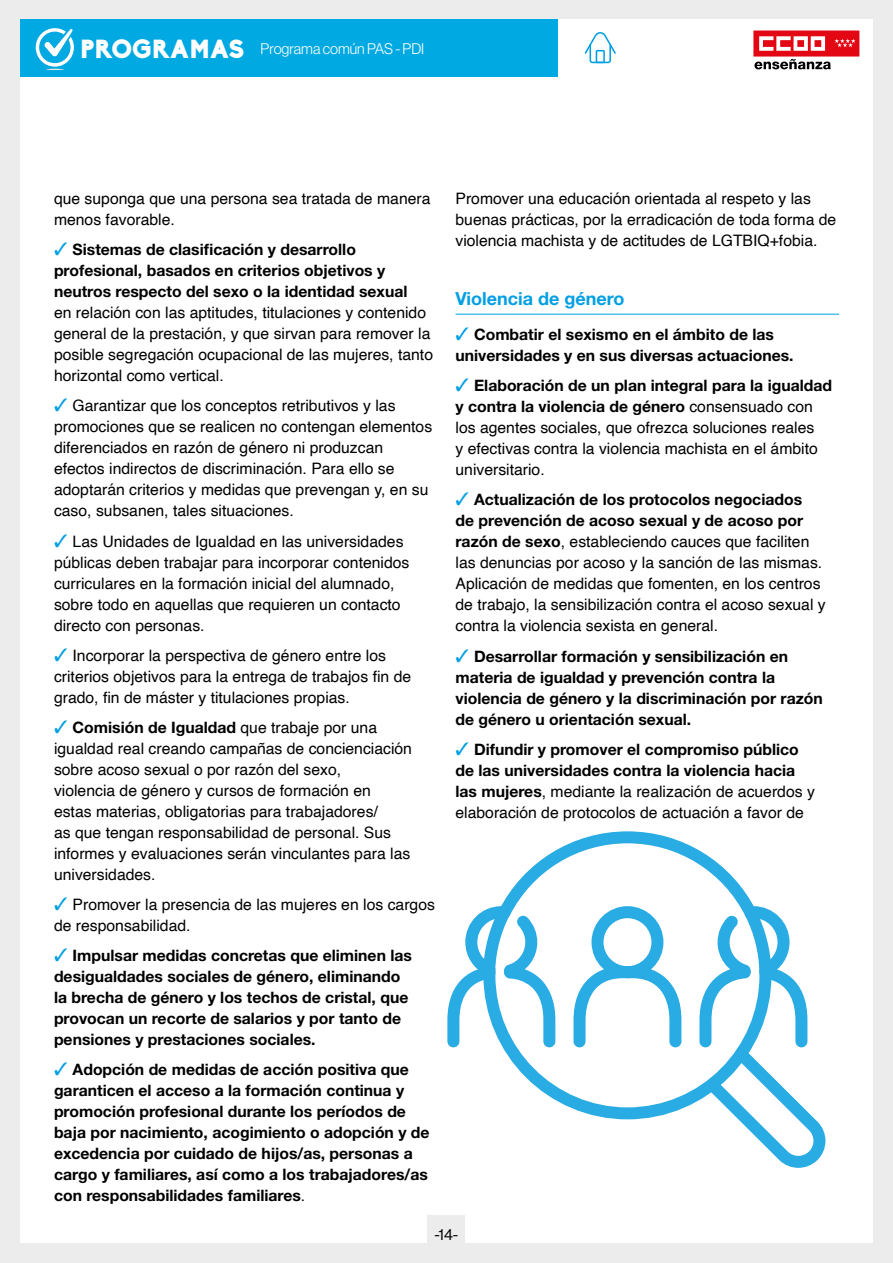
<style>
.page{position:relative;width:893px;height:1263px;background:#fff}
.page>*{position:absolute;margin:0;border:0;box-sizing:border-box;transform-origin:0 0}
.t1{font:700 18px "Helvetica Neue";color:#009fe3}
.t2{font:15.75px/21px "Helvetica";color:#000}
.t3{font:700 15.75px/21px "Helvetica Neue";color:#000}
.t4{font:15.75px "Volta Modern Display 55 Roman";color:#000}
.t5{font:300 15px "Volta Modern Display 45";color:#fff}
.s1{font-family:"Biko";font-weight:900;font-size:25.8px}
.s2{color:#009fe3}
.s3{font-family:"Helvetica";font-weight:400}
.s4{font-family:"Helvetica Neue";font-weight:700}
</style>
<div class="page">
<div style="left:0;top:0;width:20px;height:1263px;background:#ececec"></div>
<div style="left:873px;top:0;width:20px;height:1263px;background:#ececec"></div>
<div style="left:4px;top:1243px;width:889px;height:20px;background:#ececec"></div>
<div style="left:4px;top:0;width:889px;height:19px;background:#ececec"></div>
<div style="left:20px;top:19px;width:537px;height:57px;background:#00a9e1"></div>
<svg style="left:753px;top:31px;width:106px;height:38px"></svg>
<svg style="left:585px;top:32px;width:31px;height:31px"></svg>
<div style="left:428px;top:1215px;width:37px;height:38px;background:#ececec"></div>
<svg style="left:36px;top:28px;width:38px;height:42px"></svg>
<hr style="left:455px;top:314px;width:384px;height:1px;background:#009fe3">
<svg style="left:447px;top:831px;width:378px;height:337px"></svg>
<p class="t5" style="left:80px;top:41px;width:346px"><span class="s1">PROGRAMAS</span> Programa común PAS - PDI</p>
<p class="t2" style="left:54px;top:189px;width:378px">que suponga que una persona sea tratada de manera menos favorable.</p>
<p class="t3" style="left:54px;top:239px;width:355px"><span class="s2">✓</span> Sistemas de clasificación y desarrollo profesional, basados en criterios objetivos y neutros respecto del sexo o la identidad sexual</p>
<p class="t2" style="left:54px;top:303px;width:381px">en relación con las aptitudes, titulaciones y contenido general de la prestación, y que sirvan para remover la posible segregación ocupacional de las mujeres, tanto horizontal como vertical.</p>
<p class="t2" style="left:54px;top:396px;width:380px"><span class="s2">✓</span> Garantizar que los conceptos retributivos y las promociones que se realicen no contengan elementos diferenciados en razón de género ni produzcan efectos indirectos de discriminación. Para ello se adoptarán criterios y medidas que prevengan y, en su caso, subsanen, tales situaciones.</p>
<p class="t2" style="left:54px;top:531px;width:357px"><span class="s2">✓</span> Las Unidades de Igualdad en las universidades públicas deben trabajar para incorporar contenidos curriculares en la formación inicial del alumnado, sobre todo en aquellas que requieren un contacto directo con personas.</p>
<p class="t2" style="left:54px;top:645px;width:359px"><span class="s2">✓</span> Incorporar la perspectiva de género entre los criterios objetivos para la entrega de trabajos fin de grado, fin de máster y titulaciones propias.</p>
<p class="t3" style="left:54px;top:716px;width:325px"><span class="s2">✓</span> Comisión de Igualdad <span class="s3">que trabaje por una</span></p>
<p class="t2" style="left:54px;top:738px;width:360px">igualdad real creando campañas de concienciación sobre acoso sexual o por razón del sexo,<br>violencia de género y cursos de formación en estas materias, obligatorias para trabajadores/<br>as que tengan responsabilidad de personal. Sus informes y evaluaciones serán vinculantes para las universidades.</p>
<p class="t2" style="left:54px;top:894px;width:382px"><span class="s2">✓</span> Promover la presencia de las mujeres en los cargos de responsabilidad.</p>
<p class="t3" style="left:54px;top:944px;width:359px"><span class="s2">✓</span> Impulsar medidas concretas que eliminen las desigualdades sociales de género, eliminando la brecha de género y los techos de cristal, que provocan un recorte de salarios y por tanto de pensiones y prestaciones sociales.</p>
<p class="t3" style="left:54px;top:1059px;width:377px"><span class="s2">✓</span> Adopción de medidas de acción positiva que garanticen el acceso a la formación continua y promoción profesional durante los períodos de baja por nacimiento, acogimiento o adopción y de excedencia por cuidado de hijos/as, personas a cargo y familiares, así como a los trabajadores/as con responsabilidades familiares<span class="s3">.</span></p>
<p class="t2" style="left:455px;top:189px;width:382px">Promover una educación orientada al respeto y las buenas prácticas, por la erradicación de toda forma de violencia machista y de actitudes de LGTBIQ+fobia.</p>
<p class="t1" style="left:455px;top:288px;width:170px">Violencia de género</p>
<p class="t3" style="left:455px;top:323px;width:340px"><span class="s2">✓</span> Combatir el sexismo en el ámbito de las universidades y en sus diversas actuaciones.</p>
<p class="t3" style="left:455px;top:374px;width:378px"><span class="s2">✓</span> Elaboración de un plan integral para la igualdad y contra la violencia de género <span class="s3">consensuado con</span></p>
<p class="t2" style="left:455px;top:417px;width:364px">los agentes sociales, que ofrezca soluciones reales y efectivas contra la violencia machista en el ámbito universitario.</p>
<p class="t3" style="left:455px;top:488px;width:349px;line-height:21.6px"><span class="s2">✓</span> Actualización de los protocolos negociados de prevención de acoso sexual y de acoso por</p>
<p class="t2" style="left:455px;top:532px;width:372px"><span class="s4">razón de sexo</span>, estableciendo cauces que faciliten las denuncias por acoso y la sanción de las mismas.<br>Aplicación de medidas que fomenten, en los centros de trabajo, la sensibilización contra el acoso sexual y contra la violencia sexista en general.</p>
<p class="t3" style="left:455px;top:645px;width:369px"><span class="s2">✓</span> Desarrollar formación y sensibilización en materia de igualdad y prevención contra la violencia de género y la discriminación por razón de género u orientación sexual.</p>
<p class="t3" style="left:455px;top:738px;width:345px;line-height:21.6px"><span class="s2">✓</span> Difundir y promover el compromiso público de las universidades contra la violencia hacia</p>
<p class="t2" style="left:455px;top:782px;width:361px"><span class="s4">las mujeres</span>, mediante la realización de acuerdos y elaboración de protocolos de actuación a favor de</p>
<p class="t4" style="left:435px;top:1225px;width:25px">-14-</p>
</div>
